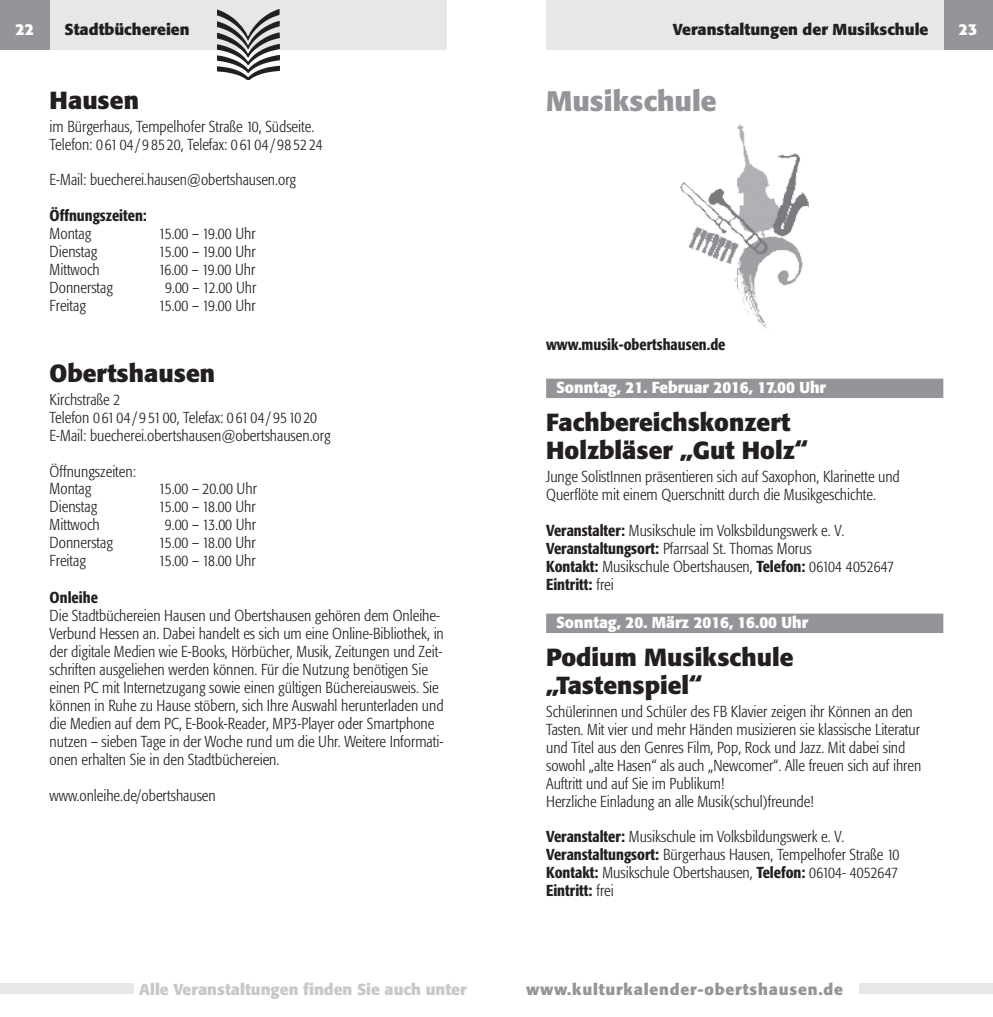
<style>
.page{position:relative;width:993px;height:1017px;background:#fff}
.page>*{position:absolute;margin:0;border:0;box-sizing:border-box;transform-origin:0 0}
.t1{font:700 28px "Formata";color:#939598}
.t2{font:700 24.5px/28px "Formata";color:#231f20}
.t3{font:300 condensed 15.75px/18px "Formata";color:#231f20}
.t4{font:700 15.75px "Formata";color:#231f20}
.t5{font:700 15.75px "Formata";color:#fff}
.t6{font:500 condensed 15.75px "Formata";color:#231f20}
.t7{font:700 15.75px "Formata";color:#c7c8ca}
.t8{font:700 15.75px "Formata";letter-spacing:.05em;color:#939598}
.s1{font-weight:500}
</style>
<div class="page">
<div style="left:943px;top:0;width:49px;height:50px;background:#939598"></div>
<div style="left:859px;top:984px;width:133px;height:10px;background:#e6e7e9"></div>
<div style="left:50px;top:0;width:396px;height:50px;background:#e6e7e9"></div>
<div style="left:0;top:984px;width:133px;height:10px;background:#e6e7e9"></div>
<div style="left:546px;top:0;width:397px;height:50px;background:#e6e7e9"></div>
<div style="left:546px;top:379px;width:397px;height:19px;background:#939598"></div>
<div style="left:546px;top:614px;width:397px;height:19px;background:#939598"></div>
<div style="left:0;top:0;width:50px;height:50px;background:#939598"></div>
<img style="left:680px;top:124px;width:128px;height:207px">
<img style="left:217px;top:10px;width:62px;height:69px">
<p class="t5" style="left:16px;top:19px;width:20px">22</p>
<p class="t4" style="left:672px;top:19px;width:257px">Veranstaltungen der Musikschule</p>
<p class="t4" style="left:64px;top:19px;width:108px">Veranstaltung</p>
<p class="t4" style="left:64px;top:19px;width:250px">Stadtbüchereien der Ortsvereine</p>
<p class="t4" style="left:800px;top:19px;width:129px">Theater pielplan</p>
<p class="t5" style="left:958px;top:19px;width:20px">23</p>
<h2 class="t2" style="left:50px;top:86px;width:91px">Hausen</h2>
<p class="t3" style="left:50px;top:117px;width:274px">im Bürgerhaus, Tempelhofer Straße 10, Südseite.<br>Telefon: 0 61 04 / 9 85 20, Telefax: 0 61 04 / 98 52 24</p>
<p class="t3" style="left:50px;top:171px;width:248px">E-Mail: buecherei.hausen@obertshausen.org</p>
<p class="t6" style="left:50px;top:206px;width:99px">Öffnungszeiten:</p>
<p class="t3" style="left:50px;top:225px;width:43px">Montag</p>
<p class="t3" style="left:159px;top:225px;width:98px">15.00 – 19.00 Uhr</p>
<p class="t3" style="left:50px;top:243px;width:49px">Dienstag</p>
<p class="t3" style="left:159px;top:243px;width:98px">15.00 – 19.00 Uhr</p>
<p class="t3" style="left:50px;top:261px;width:52px">Mittwoch</p>
<p class="t3" style="left:159px;top:261px;width:98px">16.00 – 19.00 Uhr</p>
<p class="t3" style="left:50px;top:279px;width:65px">Donnerstag</p>
<p class="t3" style="left:165px;top:279px;width:93px">9.00 – 12.00 Uhr</p>
<p class="t3" style="left:50px;top:297px;width:38px">Freitag</p>
<p class="t3" style="left:159px;top:297px;width:98px">15.00 – 19.00 Uhr</p>
<h2 class="t2" style="left:50px;top:359px;width:167px">Obertshausen</h2>
<p class="t3" style="left:50px;top:390px;width:282px">Kirchstraße 2<br>Telefon 0 61 04 / 9 51 00, Telefax: 0 61 04 / 95 10 20<br>E-Mail: buecherei.obertshausen@obertshausen.org</p>
<p class="t3" style="left:50px;top:462px;width:88px">Öffnungszeiten:<br>Montag</p>
<p class="t3" style="left:159px;top:480px;width:100px">15.00 – 20.00 Uhr</p>
<p class="t3" style="left:50px;top:498px;width:49px">Dienstag</p>
<p class="t3" style="left:159px;top:498px;width:98px">15.00 – 18.00 Uhr</p>
<p class="t3" style="left:50px;top:516px;width:52px">Mittwoch</p>
<p class="t3" style="left:165px;top:516px;width:93px">9.00 – 13.00 Uhr</p>
<p class="t3" style="left:50px;top:534px;width:65px">Donnerstag</p>
<p class="t3" style="left:159px;top:534px;width:98px">15.00 – 18.00 Uhr</p>
<p class="t3" style="left:50px;top:552px;width:38px">Freitag</p>
<p class="t3" style="left:159px;top:552px;width:98px">15.00 – 18.00 Uhr</p>
<p class="t6" style="left:50px;top:588px;width:50px">Onleihe</p>
<p class="t3" style="left:50px;top:607px;width:395px">Die Stadtbüchereien Hausen und Obertshausen gehören dem Onleihe-Verbund Hessen an. Dabei handelt es sich um eine Online-Bibliothek, in der digitale Medien wie E-Books, Hörbücher, Musik, Zeitungen und Zeit&shy;schriften ausgeliehen werden können. Für die Nutzung benötigen Sie einen PC mit Internetzugang sowie einen gültigen Büchereiausweis. Sie können in Ruhe zu Hause stöbern, sich Ihre Auswahl herunterladen und die Medien auf dem PC, E-Book-Reader, MP3-Player oder Smartphone nutzen – sieben Tage in der Woche rund um die Uhr. Weitere Informati&shy;onen erhalten Sie in den Stadtbüchereien.</p>
<p class="t3" style="left:50px;top:786px;width:167px">www.onleihe.de/obertshausen</p>
<h1 class="t1" style="left:546px;top:84px;width:172px">Musikschule</h1>
<p class="t6" style="left:546px;top:334px;width:181px">www.musik-obertshausen.de</p>
<p class="t5" style="left:556px;top:378px;width:271px">Sonntag, 21. Februar 2016, 17.00 Uhr</p>
<h2 class="t2" style="left:546px;top:408px;width:263px">Fachbereichskonzert<br>Holzbläser „Gut Holz“</h2>
<p class="t3" style="left:546px;top:468px;width:355px">Junge SolistInnen präsentieren sich auf Saxophon, Klarinette und<br>Querflöte mit einem Querschnitt durch die Musikgeschichte.</p>
<p class="t3" style="left:546px;top:521px;width:349px"><span class="s1">Veranstalter:</span> Musikschule im Volksbildungswerk e. V.<br><span class="s1">Veranstaltungsort:</span> Pfarrsaal St. Thomas Morus<br><span class="s1">Kontakt:</span> Musikschule Obertshausen, <span class="s1">Telefon:</span> 06104 4052647<br><span class="s1">Eintritt:</span> frei</p>
<p class="t5" style="left:556px;top:613px;width:253px">Sonntag, 20. März 2016, 16.00 Uhr</p>
<h2 class="t2" style="left:546px;top:643px;width:249px">Podium Musikschule „Tastenspiel“</h2>
<p class="t3" style="left:546px;top:703px;width:376px">Schülerinnen und Schüler des FB Klavier zeigen ihr Können an den Tasten. Mit vier und mehr Händen musizieren sie klassische Literatur und Titel aus den Genres Film, Pop, Rock und Jazz. Mit dabei sind sowohl „alte Hasen“ als auch „Newcomer“. Alle freuen sich auf ihren Auftritt und auf Sie im Publikum!<br>Herzliche Einladung an alle Musik(schul)freunde!</p>
<p class="t3" style="left:546px;top:828px;width:355px"><span class="s1">Veranstalter:</span> Musikschule im Volksbildungswerk e. V.<br><span class="s1">Veranstaltungsort:</span> Bürgerhaus Hausen, Tempelhofer Straße 10<br><span class="s1">Kontakt:</span> Musikschule Obertshausen, <span class="s1">Telefon:</span> 06104- 4052647<br><span class="s1">Eintritt:</span> frei</p>
<p class="t7" style="left:139px;top:979px;width:329px">Alle Veranstaltungen finden Sie auch unter</p>
<p class="t8" style="left:526px;top:979px;width:318px">www.kulturkalender-obertshausen.de</p>
</div>
